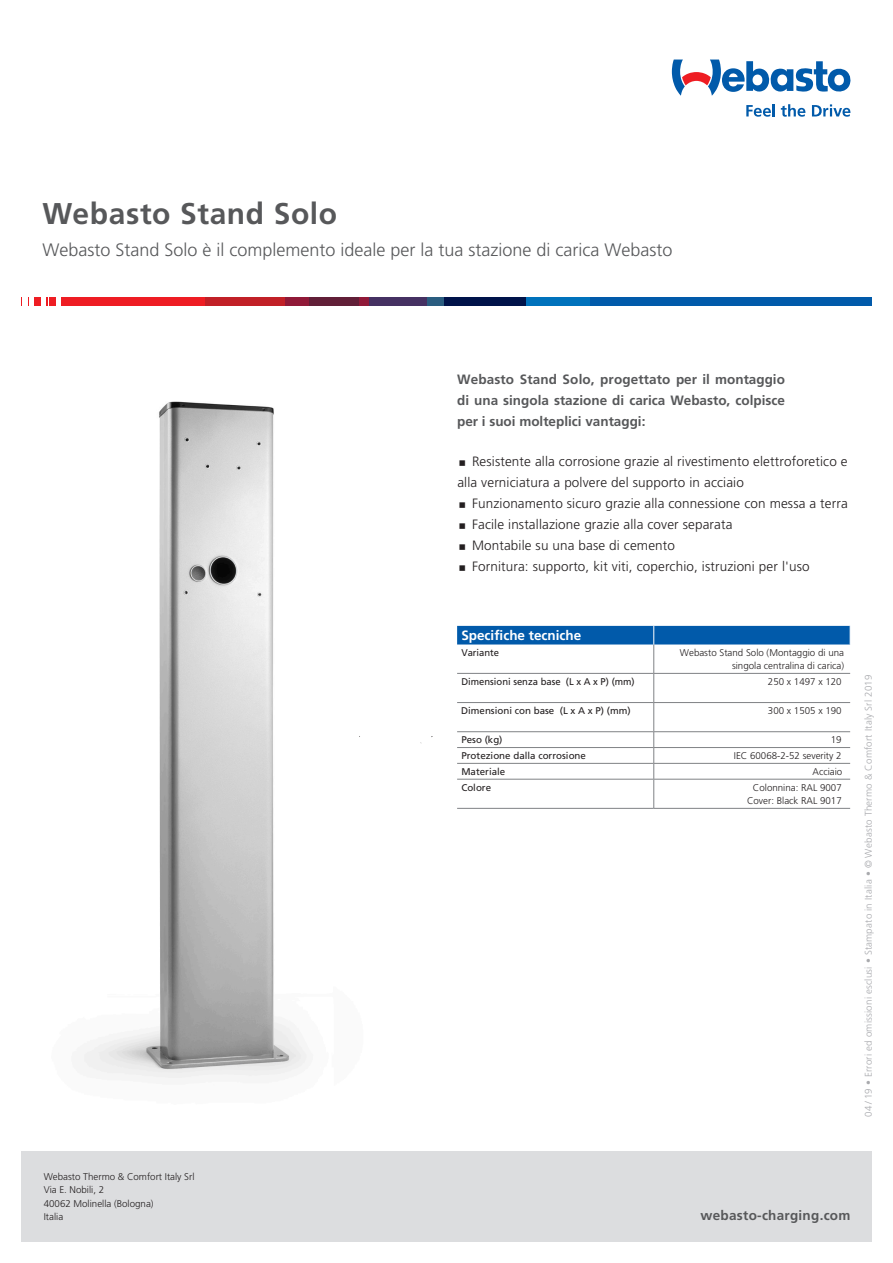
<style>
.page{position:relative;width:893px;height:1263px;background:#fff}
.page>*{position:absolute;margin:0;border:0;box-sizing:border-box;transform-origin:0 0}
.Headline_20pt{font:700 30px "Frutiger";letter-spacing:.02em;color:#57585a}
.Copy_7_5pt{font:300 18px "Frutiger";color:#57585a}
.t1{font:300 13.5px "Frutiger";letter-spacing:.01em;color:#231f20}
.Copy{font:700 13.5px/21px "Frutiger";color:#57585a;text-align:justify}
.Internet{font:700 13.5px "Frutiger";letter-spacing:.02em;color:#57585a}
._04_Table_Copy_left{font:700 13.5px "Frutiger";color:#fff}
._05_Table_Copy_right{font:300 9.75px/13.4px "Frutiger";color:#231f20;text-align:right}
._04_Table_Copy_left-2{font:9.75px "Frutiger";color:#231f20}
.Imprint{font:300 9.75px "Frutiger";letter-spacing:.02em;color:#a8a9ad}
.Address{font:300 9.75px/13.5px "Frutiger";color:#231f20}
</style>
<div class="page">
<svg style="left:746px;top:104px;width:29px;height:13px"></svg>
<svg style="left:781px;top:104px;width:24px;height:13px"></svg>
<svg style="left:812px;top:104px;width:38px;height:13px"></svg>
<svg style="left:672px;top:60px;width:178px;height:36px"></svg>
<div style="left:21px;top:298px;width:184px;height:8px;background:#ee1d23"></div>
<div style="left:205px;top:298px;width:80px;height:8px;background:#c12027"></div>
<div style="left:285px;top:298px;width:24px;height:8px;background:#901938"></div>
<div style="left:309px;top:298px;width:50px;height:8px;background:#611f38"></div>
<div style="left:359px;top:298px;width:10px;height:8px;background:#901938"></div>
<div style="left:369px;top:298px;width:57px;height:8px;background:#453162"></div>
<div style="left:426px;top:298px;width:18px;height:8px;background:#2a5d80"></div>
<div style="left:444px;top:298px;width:82px;height:8px;background:#00134a"></div>
<div style="left:526px;top:298px;width:64px;height:8px;background:#0072bc"></div>
<div style="left:590px;top:298px;width:282px;height:8px;background:#015aaa"></div>
<svg style="left:22px;top:298px;width:12px;height:8px"></svg>
<svg style="left:41px;top:298px;width:8px;height:8px"></svg>
<svg style="left:57px;top:298px;width:4px;height:8px"></svg>
<img style="left:84px;top:401px;width:276px;height:677px">
<hr style="left:654px;top:808px;width:196px;height:1px;background:#808285">
<hr style="left:457px;top:808px;width:197px;height:1px;background:#808285">
<svg style="left:457px;top:626px;width:394px;height:182px"></svg>
<div style="left:21px;top:1151px;width:851px;height:91px;background:#dcdddf"></div>
<p class="Headline_20pt" style="left:43px;top:196px;width:296px">Webasto Stand Solo</p>
<p class="Copy_7_5pt" style="left:43px;top:240px;width:632px">Webasto Stand Solo è il complemento ideale per la tua stazione di carica Webasto</p>
<p class="Address" style="left:44px;top:1170px;width:152px">Webasto Thermo &amp; Comfort Italy Srl<br>Via E. Nobili, 2<br>40062 Molinella (Bologna)<br>Italia</p>
<p class="Copy" style="left:457px;top:369px;width:329px">Webasto Stand Solo, progettato per il montaggio di una singola stazione di carica Webasto, colpisce per i suoi molteplici vantaggi:</p>
<p class="t1" style="left:472px;top:454px;width:377px">Resistente alla corrosione grazie al rivestimento elettroforetico e</p>
<p class="t1" style="left:457px;top:475px;width:288px">alla verniciatura a polvere del supporto in acciaio</p>
<p class="t1" style="left:472px;top:496px;width:377px">Funzionamento sicuro grazie alla connessione con messa a terra</p>
<p class="t1" style="left:472px;top:517px;width:262px">Facile installazione grazie alla cover separata</p>
<p class="t1" style="left:472px;top:538px;width:204px">Montabile su una base di cemento</p>
<p class="t1" style="left:472px;top:559px;width:339px">Fornitura: supporto, kit viti, coperchio, istruzioni per l'uso</p>
<p class="_04_Table_Copy_left" style="left:461px;top:628px;width:122px">Specifiche tecniche</p>
<p class="_04_Table_Copy_left-2" style="left:461px;top:647px;width:39px">Variante</p>
<p class="_05_Table_Copy_right" style="left:680px;top:646px;width:166px">Webasto Stand Solo (Montaggio di una singola centralina di carica)</p>
<p class="_04_Table_Copy_left-2" style="left:461px;top:676px;width:175px">Dimensioni senza base (L x A x P) (mm)</p>
<p class="_05_Table_Copy_right" style="left:768px;top:675px;width:75px">250 x 1497 x 120</p>
<p class="_04_Table_Copy_left-2" style="left:461px;top:705px;width:171px">Dimensioni con base (L x A x P) (mm)</p>
<p class="_05_Table_Copy_right" style="left:768px;top:704px;width:75px">300 x 1505 x 190</p>
<p class="_04_Table_Copy_left-2" style="left:461px;top:734px;width:43px">Peso (kg)</p>
<p class="_05_Table_Copy_right" style="left:831px;top:733px;width:12px">19</p>
<p class="_04_Table_Copy_left-2" style="left:461px;top:750px;width:126px">Protezione dalla corrosione</p>
<p class="_05_Table_Copy_right" style="left:734px;top:749px;width:109px">IEC 60068-2-52 severity 2</p>
<p class="_04_Table_Copy_left-2" style="left:461px;top:766px;width:45px">Materiale</p>
<p class="_05_Table_Copy_right" style="left:813px;top:765px;width:31px">Acciaio</p>
<p class="_04_Table_Copy_left-2" style="left:461px;top:782px;width:31px">Colore</p>
<p class="_05_Table_Copy_right" style="left:747px;top:781px;width:96px">Colonnina: RAL 9007<br>Cover: Black RAL 9017</p>
<p class="Imprint" style="left:863px;top:1116px;width:443px;rotate:-90deg">04 /19 • Errori ed omissioni esclusi • Stampato in Italia • © Webasto Thermo &amp; Comfort Italy Srl 2019</p>
<p class="Internet" style="left:701px;top:1208px;width:151px">webasto-charging.com</p>
</div>
